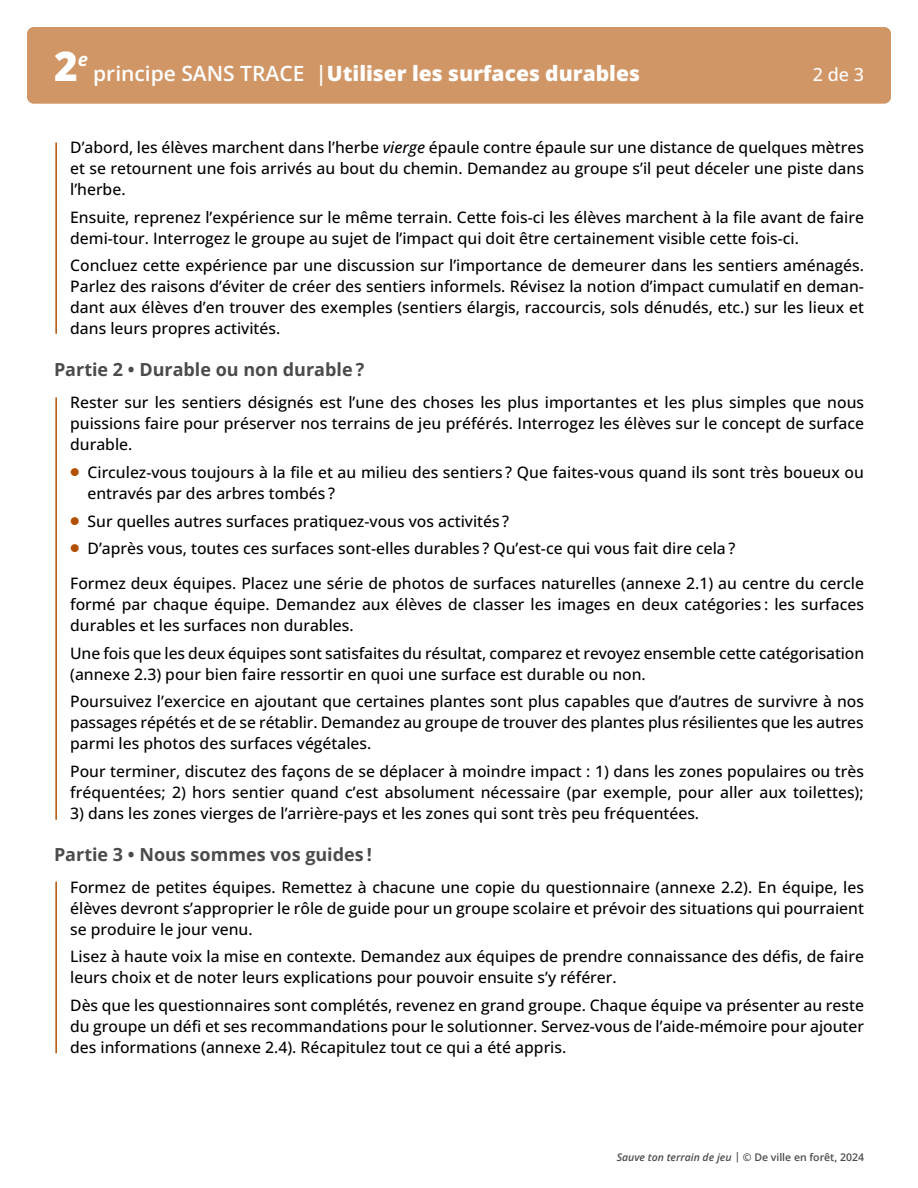
<style>
.page{position:relative;width:918px;height:1188px;background:#fff}
.page>*{position:absolute;margin:0;border:0;box-sizing:border-box;transform-origin:0 0}
.t1{font:800 40.5px "Open Sans";color:#fff}
.t2{font:800 21px "Open Sans";color:#fff}
.Intertitre_2{font:700 18px "Open Sans";color:#4b4b4b}
.t3{font:500 18px "Open Sans";color:#fff}
.Courant{font:500 15.75px/21px "Open Sans";color:#000;text-align:justify}
.t4{font:italic 600 10.5px "Open Sans";color:#4b4b4b}
.s1{font-weight:600}
.s2{font-style:italic}
.s3{font-family:"Monaco";font-weight:400;color:#b35000}
.s4{font-style:normal}
</style>
<div class="page">
<div style="left:27px;top:27px;width:864px;height:77px;background:#d19666;border-radius:7px"></div>
<hr style="left:55px;top:142px;width:2px;height:192px;background:#b35000">
<hr style="left:55px;top:882px;width:2px;height:171px;background:#b35000">
<hr style="left:55px;top:397px;width:2px;height:423px;background:#b35000">
<p class="t1" style="left:54px;top:39px;width:35px">2<sup>e</sup></p>
<p class="t2" style="left:93px;top:59px;width:548px"><span class="s1">principe SANS TRACE |</span>Utiliser les surfaces durables</p>
<p class="t3" style="left:813px;top:63px;width:53px">2 de 3</p>
<p class="Courant" style="left:70px;top:136px;width:795px">D’abord, les élèves marchent dans l’herbe <span class="s2">vierge</span> épaule contre épaule sur une distance de quelques mètres et se retournent une fois arrivés au bout du chemin. Demandez au groupe s’il peut déceler une piste dans l’herbe.</p>
<p class="Courant" style="left:70px;top:206px;width:795px">Ensuite, reprenez l’expérience sur le même terrain. Cette fois-ci les élèves marchent à la file avant de faire demi-tour. Interrogez le groupe au sujet de l’impact qui doit être certainement visible cette fois-ci.</p>
<p class="Courant" style="left:70px;top:255px;width:795px">Concluez cette expérience par une discussion sur l’importance de demeurer dans les sentiers aménagés.<br>Parlez des raisons d’éviter de créer des sentiers informels. Révisez la notion d’impact cumulatif en deman&shy;dant aux élèves d’en trouver des exemples (sentiers élargis, raccourcis, sols dénudés, etc.) sur les lieux et dans leurs propres activités.</p>
<p class="Intertitre_2" style="left:54px;top:357px;width:312px">Partie 2 • Durable ou non durable ?</p>
<p class="Courant" style="left:70px;top:391px;width:795px">Rester sur les sentiers désignés est l’une des choses les plus importantes et les plus simples que nous puissions faire pour préserver nos terrains de jeu préférés. Interrogez les élèves sur le concept de surface durable.</p>
<p class="Courant" style="left:88px;top:461px;width:778px;text-indent:-17px"><span class="s3">•</span> Circulez-vous toujours à la file et au milieu des sentiers ? Que faites-vous quand ils sont très boueux ou entravés par des arbres tombés ?</p>
<p class="Courant" style="left:70px;top:510px;width:441px"><span class="s3">•</span> Sur quelles autres surfaces pratiquez-vous vos activités ?</p>
<p class="Courant" style="left:70px;top:538px;width:667px"><span class="s3">•</span> D’après vous, toutes ces surfaces sont-elles durables ? Qu’est-ce qui vous fait dire cela ?</p>
<p class="Courant" style="left:70px;top:572px;width:795px">Formez deux équipes. Placez une série de photos de surfaces naturelles (annexe 2.1) au centre du cercle formé par chaque équipe. Demandez aux élèves de classer les images en deux catégories : les surfaces durables et les surfaces non durables.</p>
<p class="Courant" style="left:70px;top:642px;width:795px">Une fois que les deux équipes sont satisfaites du résultat, comparez et revoyez ensemble cette catégorisation (annexe 2.3) pour bien faire ressortir en quoi une surface est durable ou non.</p>
<p class="Courant" style="left:70px;top:691px;width:795px">Poursuivez l’exercice en ajoutant que certaines plantes sont plus capables que d’autres de survivre à nos passages répétés et de se rétablir. Demandez au groupe de trouver des plantes plus résilientes que les autres parmi les photos des surfaces végétales.</p>
<p class="Courant" style="left:70px;top:760px;width:795px">Pour terminer, discutez des façons de se déplacer à moindre impact : 1) dans les zones populaires ou très fréquentées; 2) hors sentier quand c’est absolument nécessaire (par exemple, pour aller aux toilettes);</p>
<p class="Courant" style="left:70px;top:802px;width:631px">3) dans les zones vierges de l’arrière-pays et les zones qui sont très peu fréquentées.</p>
<p class="Intertitre_2" style="left:54px;top:842px;width:319px">Partie 3 • Nous sommes vos guides !</p>
<p class="Courant" style="left:70px;top:876px;width:795px">Formez de petites équipes. Remettez à chacune une copie du questionnaire (annexe 2.2). En équipe, les élèves devront s’approprier le rôle de guide pour un groupe scolaire et prévoir des situations qui pourraient se produire le jour venu.</p>
<p class="Courant" style="left:70px;top:946px;width:795px">Lisez à haute voix la mise en contexte. Demandez aux équipes de prendre connaissance des défis, de faire leurs choix et de noter leurs explications pour pouvoir ensuite s’y référer.</p>
<p class="Courant" style="left:70px;top:995px;width:795px">Dès que les questionnaires sont complétés, revenez en grand groupe. Chaque équipe va présenter au reste du groupe un défi et ses recommandations pour le solutionner. Servez-vous de l’aide-mémoire pour ajouter des informations (annexe 2.4). Récapitulez tout ce qui a été appris.</p>
<p class="t4" style="left:617px;top:1150px;width:249px">Sauve ton terrain de jeu | <span class="s4">© De ville en forêt, 2024</span></p>
</div>
